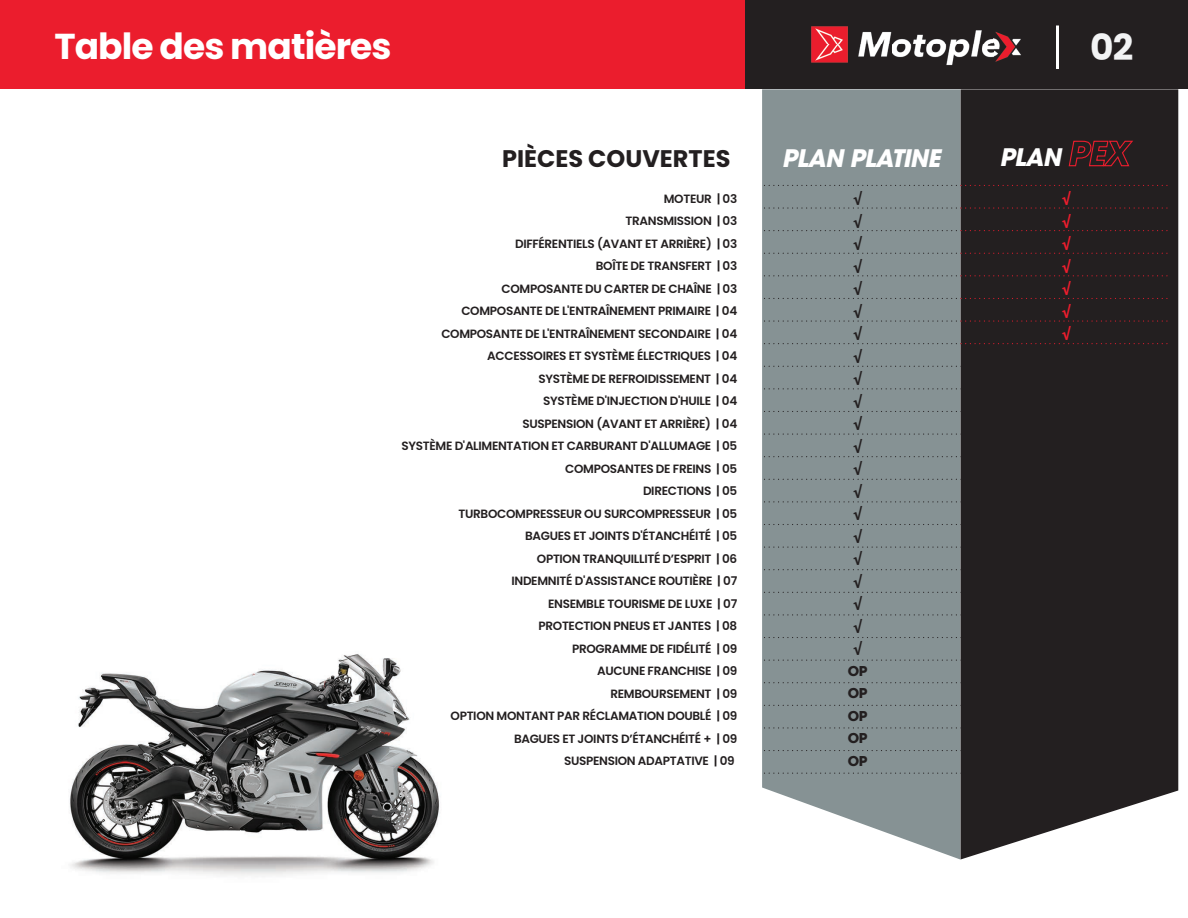
<style>
.page{position:relative;width:1188px;height:918px;background:#fff}
.page>*{position:absolute;margin:0;border:0;box-sizing:border-box;transform-origin:0 0}
.t1{font:700 36px "Poppins";letter-spacing:-.025em;color:#fff}
.t2{font:700 36px "Poppins";color:#f2f3f4}
.t3{font:italic 700 24px "ITC Avant Garde Std";letter-spacing:-.025em;color:#fff}
.t4{font:700 24px "Poppins";color:#231f20}
.t5{font:700 13.5px/22.5px "ITC Avant Garde Std";letter-spacing:-.025em;color:#231f20;text-align:center}
.t6{font:700 13.5px/22.5px "ITC Avant Garde Std";color:#eb1d2d;text-align:justify}
.t7{font:600 12px/22.5px "Poppins";letter-spacing:-.025em;color:#231f20;text-align:right}
</style>
<div class="page">
<img style="left:69px;top:654px;width:371px;height:222px">
<div style="left:0;top:0;width:861px;height:88px;background:#eb1d2d"></div>
<div style="left:746px;top:0;width:442px;height:88px;background:#231f20"></div>
<img style="left:792px;top:26px;width:252px;height:81px">
<hr style="left:1056px;top:26px;width:3px;height:43px;background:#fff">
<svg style="left:762px;top:89px;width:198px;height:771px;background:#8b9799"></svg>
<div style="left:961px;top:89px;width:217px;height:771px;background:#231f20"></div>
<svg style="left:1068px;top:140px;width:66px;height:27px;background:#4c1e22"></svg>
<svg style="left:764px;top:366px;width:199px;height:1px"></svg>
<svg style="left:764px;top:388px;width:199px;height:1px"></svg>
<svg style="left:764px;top:411px;width:199px;height:1px"></svg>
<svg style="left:764px;top:434px;width:199px;height:1px"></svg>
<svg style="left:764px;top:456px;width:199px;height:1px"></svg>
<svg style="left:764px;top:479px;width:199px;height:1px"></svg>
<svg style="left:764px;top:501px;width:199px;height:1px"></svg>
<svg style="left:764px;top:524px;width:199px;height:1px"></svg>
<svg style="left:764px;top:547px;width:199px;height:1px"></svg>
<svg style="left:764px;top:569px;width:199px;height:1px"></svg>
<svg style="left:764px;top:592px;width:199px;height:1px"></svg>
<svg style="left:764px;top:614px;width:199px;height:1px"></svg>
<svg style="left:764px;top:637px;width:199px;height:1px"></svg>
<svg style="left:764px;top:660px;width:199px;height:1px"></svg>
<svg style="left:764px;top:682px;width:199px;height:1px"></svg>
<svg style="left:764px;top:705px;width:199px;height:1px"></svg>
<svg style="left:764px;top:773px;width:199px;height:1px"></svg>
<svg style="left:764px;top:750px;width:199px;height:1px"></svg>
<svg style="left:764px;top:727px;width:199px;height:2px"></svg>
<svg style="left:764px;top:185px;width:407px;height:1px"></svg>
<svg style="left:764px;top:207px;width:407px;height:2px"></svg>
<svg style="left:764px;top:230px;width:407px;height:1px"></svg>
<svg style="left:764px;top:253px;width:407px;height:1px"></svg>
<svg style="left:764px;top:275px;width:407px;height:1px"></svg>
<svg style="left:764px;top:298px;width:407px;height:1px"></svg>
<svg style="left:764px;top:320px;width:407px;height:2px"></svg>
<svg style="left:764px;top:343px;width:407px;height:1px"></svg>
<h1 class="t1" style="left:54px;top:26px;width:339px">Table des matières</h1>
<h1 class="t2" style="left:1090px;top:26px;width:45px">02</h1>
<h2 class="t4" style="left:502px;top:144px;width:230px">PIÈCES COUVERTES</h2>
<p class="t7" style="left:401px;top:187px;width:337px">MOTEUR | 03<br>TRANSMISSION | 03<br>DIFFÉRENTIELS (AVANT ET ARRIÈRE) | 03<br>BOÎTE DE TRANSFERT | 03<br>COMPOSANTE DU CARTER DE CHAÎNE | 03<br>COMPOSANTE DE L'ENTRAÎNEMENT PRIMAIRE | 04<br>COMPOSANTE DE L'ENTRAÎNEMENT SECONDAIRE | 04<br>ACCESSOIRES ET SYSTÈME ÉLECTRIQUES | 04<br>SYSTÈME DE REFROIDISSEMENT | 04<br>SYSTÈME D'INJECTION D'HUILE | 04<br>SUSPENSION (AVANT ET ARRIÈRE) | 04<br>SYSTÈME D'ALIMENTATION ET CARBURANT D'ALLUMAGE | 05<br>COMPOSANTES DE FREINS | 05<br>DIRECTIONS | 05<br>TURBOCOMPRESSEUR OU SURCOMPRESSEUR | 05<br>BAGUES ET JOINTS D'ÉTANCHÉITÉ | 05<br>OPTION TRANQUILLITÉ D’ESPRIT | 06<br>INDEMNITÉ D'ASSISTANCE ROUTIÈRE | 07<br>ENSEMBLE TOURISME DE LUXE | 07<br>PROTECTION PNEUS ET JANTES | 08<br>PROGRAMME DE FIDÉLITÉ | 09<br>AUCUNE FRANCHISE | 09<br>REMBOURSEMENT | 09<br>OPTION MONTANT PAR RÉCLAMATION DOUBLÉ | 09<br>BAGUES ET JOINTS D’ÉTANCHÉITÉ + | 09<br>SUSPENSION ADAPTATIVE | 09</p>
<h2 class="t3" style="left:782px;top:142px;width:160px">PLAN PLATINE</h2>
<h2 class="t3" style="left:999px;top:141px;width:63px">PLAN</h2>
<p class="t5" style="left:848px;top:187px;width:21px">√ √ √ √ √ √ √ √ √ √ √ √ √ √ √ √ √ √ √ √ √<br>OP<br>OP<br>OP<br>OP<br>OP</p>
<p class="t6" style="left:1062px;top:187px;width:10px">√ √ √ √ √ √ √</p>
</div>
